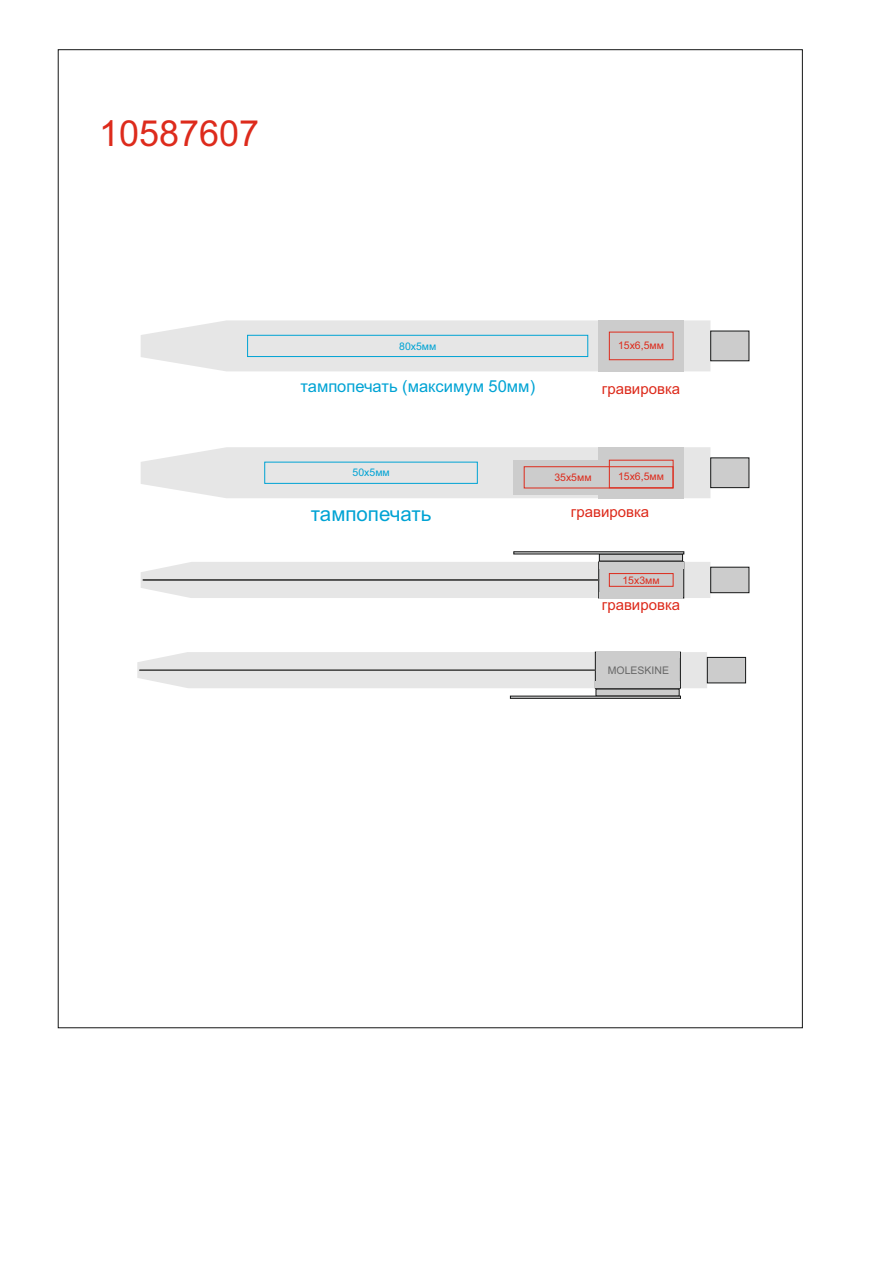
<style>
.page{position:relative;width:893px;height:1263px;background:#fff}
.page>*{position:absolute;margin:0;border:0;box-sizing:border-box;transform-origin:0 0}
.t1{font:36px "Arial";color:#dd2b1c}
.t2{font:20.55px "Arial";color:#00a3d4}
.t3{font:16.5px "Arial";color:#00a3d4}
.t4{font:15px "Arial";color:#dd2b1c}
.t5{font:10.5px "Arial";color:#dd2b1c}
.t6{font:10.5px "Arial";color:#00a3d4}
.t7{font:10.5px "Arial";color:#676767}
</style>
<div class="page">
<svg style="left:141px;top:320px;width:609px;height:51px;background:#e2e2e2"></svg>
<div style="left:247px;top:335px;width:341px;height:22px;border:1px solid #00a3d4"></div>
<svg style="left:141px;top:447px;width:609px;height:51px;background:#e4e5e5"></svg>
<div style="left:264px;top:462px;width:214px;height:22px;border:1px solid #00a3d4"></div>
<div style="left:599px;top:447px;width:85px;height:51px;background:#ccc"></div>
<div style="left:513px;top:460px;width:170px;height:34px;background:#ccc"></div>
<svg style="left:141px;top:551px;width:609px;height:48px"></svg>
<div style="left:524px;top:466px;width:149px;height:22px;border:1px solid #dd2b1c"></div>
<div style="left:609px;top:460px;width:64px;height:28px;border:1px solid #dd2b1c"></div>
<div style="left:609px;top:573px;width:64px;height:14px;border:1px solid #dd2b1c"></div>
<div style="left:599px;top:562px;width:84px;height:7px;background:#ccc"></div>
<div style="left:599px;top:592px;width:84px;height:6px;background:#ccc"></div>
<svg style="left:137px;top:651px;width:609px;height:48px"></svg>
<div style="left:596px;top:681px;width:84px;height:7px;background:#ccc"></div>
<div style="left:596px;top:652px;width:84px;height:6px;background:#ccc"></div>
<div style="left:609px;top:332px;width:64px;height:28px;border:1px solid #dd2b1c"></div>
<div style="left:599px;top:320px;width:85px;height:6px;background:#ccc"></div>
<div style="left:599px;top:365px;width:85px;height:6px;background:#ccc"></div>
<h1 class="t1" style="left:99px;top:120px;width:162px">10587607</h1>
<p class="t6" style="left:399px;top:342px;width:39px">80х5мм</p>
<p class="t3" style="left:300px;top:380px;width:236px">тампопечать (максимум 50мм)</p>
<p class="t5" style="left:618px;top:341px;width:47px">15х6,5мм</p>
<p class="t4" style="left:602px;top:383px;width:80px">гравировка</p>
<p class="t6" style="left:353px;top:469px;width:39px">50х5мм</p>
<h2 class="t2" style="left:311px;top:506px;width:122px">тампопечать</h2>
<p class="t5" style="left:554px;top:473px;width:39px">35х5мм</p>
<p class="t5" style="left:618px;top:473px;width:47px">15х6,5мм</p>
<p class="t4" style="left:571px;top:506px;width:80px">гравировка</p>
<p class="t5" style="left:622px;top:576px;width:39px">15х3мм</p>
<p class="t4" style="left:602px;top:599px;width:80px">гравировка</p>
<p class="t7" style="left:608px;top:666px;width:63px">MOLESKINE</p>
</div>
